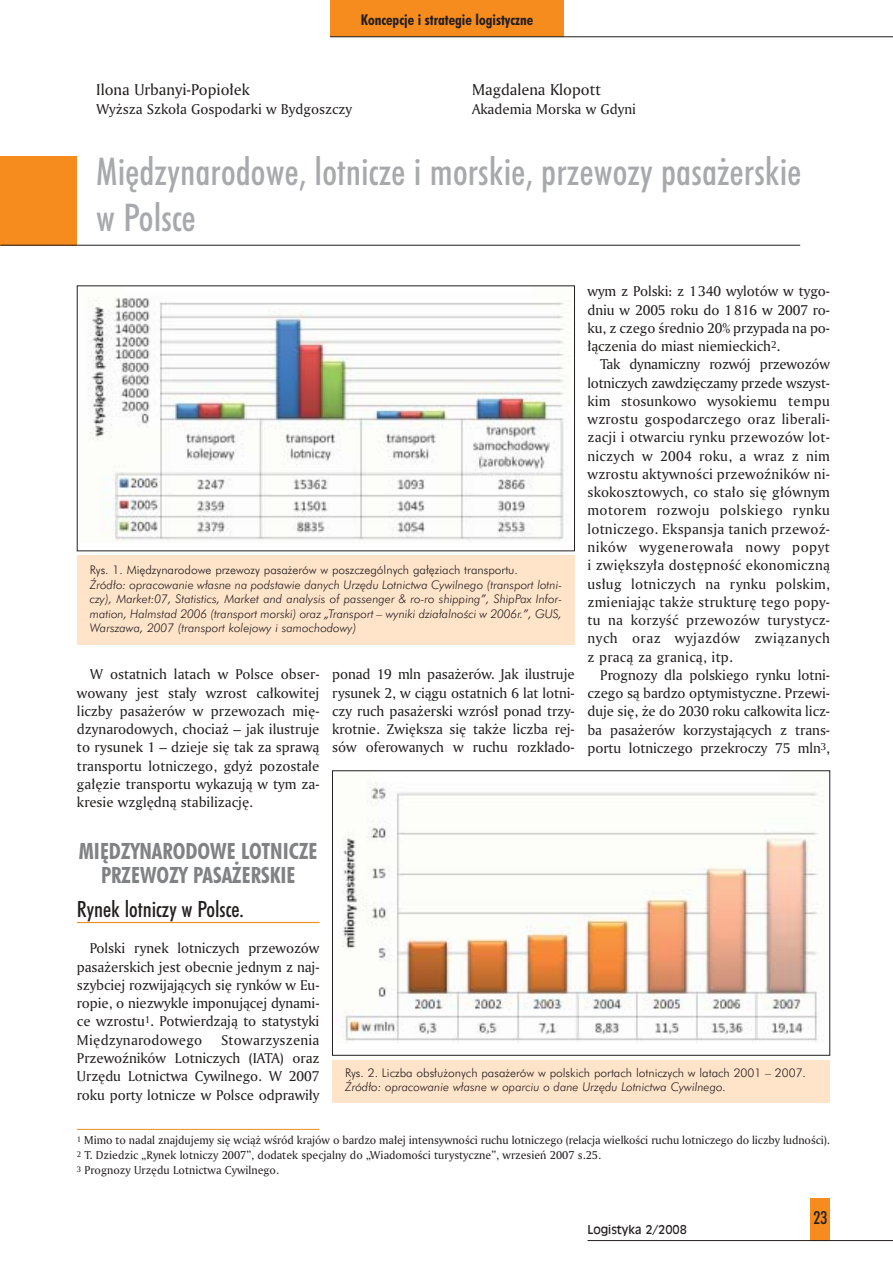
<style>
.page{position:relative;width:893px;height:1262px;background:#fff}
.page>*{position:absolute;margin:0;border:0;box-sizing:border-box;transform-origin:0 0}
.t1{font:500 condensed 38.25px/45.9px "Futura PL";letter-spacing:.005em;color:#a7a9ac}
.t2{font:700 condensed 22.5px/24.3px "Futura PL";color:#808284;text-align:center}
.t3{font:500 condensed 22.5px "Futura PL";color:#231f1f}
.t4{font:500 condensed 18px "Futura PL";color:#231f1f}
.t5{font:16.5px "Amerigo PL Roman A";color:#231f1f}
.t6{font:15px/18.3px "Amerigo PL Roman A";letter-spacing:-.005em;color:#231f1f;text-align:justify}
.t7{font:700 condensed 15px "Futura PL";color:#231f1f}
.t8{font:italic 300 12px/14.4px "Futura PL";color:#231f1f;text-align:justify}
.t9{font:12px/15px "Amerigo PL Roman A";letter-spacing:-.005em;color:#231f1f}
.t10{font:300 12px "Futura PL";color:#231f1f}
.t11{font:12px "Incised 901 PL";color:#231f1f}
</style>
<div class="page">
<div style="left:810px;top:1198px;width:20px;height:42px;background:#f68b1e"></div>
<div style="left:330px;top:0;width:234px;height:37px;background:#f68b1e"></div>
<hr style="left:330px;top:36px;width:562px;height:1px;background:#231f1f">
<hr style="left:587px;top:1240px;width:305px;height:1px;background:#231f1f">
<div style="left:0;top:156px;width:77px;height:89px;background:#f68b1e"></div>
<hr style="left:77px;top:922px;width:242px;height:1px;background:#f68b1e">
<hr style="left:0;top:245px;width:800px;height:1px;background:#231f1f">
<img style="left:88px;top:297px;width:482px;height:246px">
<div style="left:77px;top:555px;width:497px;height:89px;background:#ffe4ca"></div>
<img style="left:343px;top:782px;width:480px;height:260px">
<div style="left:332px;top:770px;width:498px;height:285px;border:1px solid #231f1f"></div>
<div style="left:332px;top:1059px;width:498px;height:43px;background:#ffe4ca"></div>
<hr style="left:77px;top:1129px;width:242px;height:1px;background:#f68b1e">
<p class="t7" style="left:361px;top:14px;width:174px">Koncepcje i strategie logistyczne</p>
<p class="t5" style="left:96px;top:83px;width:155px">Ilona Urbanyi-Popio∏ek</p>
<p class="t6" style="left:96px;top:101px;width:257px">Wy˝sza Szko∏a Gospodarki w Bydgoszczy</p>
<p class="t5" style="left:472px;top:83px;width:130px">Magdalena Klopott</p>
<p class="t6" style="left:472px;top:101px;width:165px">Akademia Morska w Gdyni</p>
<h1 class="t1" style="left:96px;top:153px;width:706px">Mi´dzynarodowe, lotnicze i morskie, przewozy pasa˝erskie w Polsce</h1>
<p class="t6" style="left:587px;top:283px;width:244px">wym z Polski: z 1340 wylotów w tygo&shy;dniu w 2005 roku do 1 816 w 2007 ro&shy;ku, z czego Êrednio 20% przypada na po-∏àczenia do miast niemieckich<sup>2</sup>.</p>
<p class="t6" style="left:587px;top:356px;width:244px;text-indent:13px">Tak dynamiczny rozwój przewozów lotniczych zawdzi´czamy przede wszyst&shy;kim stosunkowo wysokiemu tempu wzrostu gospodarczego oraz liberali&shy;zacji i otwarciu rynku przewozów lot&shy;niczych w 2004 roku, a wraz z nim wzrostu aktywnoÊci przewoêników ni&shy;skokosztowych, co sta∏o si´ g∏ównym motorem rozwoju polskiego rynku lotniczego. Ekspansja tanich przewoê&shy;ników wygenerowa∏a nowy popyt i zwi´kszy∏a dost´pnoÊç ekonomicznà us∏ug lotniczych na rynku polskim, zmieniajàc tak˝e struktur´ tego popy&shy;tu na korzyÊç przewozów turystycz&shy;nych oraz wyjazdów zwiàzanych z pracà za granicà, itp.</p>
<p class="t6" style="left:587px;top:667px;width:244px;text-indent:13px">Prognozy dla polskiego rynku lotni&shy;czego sà bardzo optymistyczne. Przewi&shy;duje si´, ˝e do 2030 roku ca∏kowita licz&shy;ba pasa˝erów korzystajàcych z trans&shy;portu lotniczego przekroczy 75 mln<sup>3</sup>,</p>
<p class="t10" style="left:90px;top:566px;width:430px">Rys. 1. Mi´dzynarodowe przewozy pasa˝erów w poszczególnych ga∏´ziach transportu.</p>
<p class="t8" style="left:90px;top:579px;width:474px">èród∏o: opracowanie w∏asne na podstawie danych Urz´du Lotnictwa Cywilnego (transport lotni&shy;czy), Market:07, Statistics, Market and analysis of passenger &amp; ro-ro shipping”, ShipPax Infor&shy;mation, Halmstad 2006 (transport morski) oraz „Transport – wyniki dzia∏alnoÊci w 2006r.”, GUS, Warszawa, 2007 (transport kolejowy i samochodowy)</p>
<p class="t6" style="left:332px;top:666px;width:244px">ponad 19 mln pasa˝erów. Jak ilustruje rysunek 2, w ciàgu ostatnich 6 lat lotni&shy;czy ruch pasa˝erski wzrós∏ ponad trzy&shy;krotnie. Zwi´ksza si´ tak˝e liczba rej&shy;sów oferowanych w ruchu rozk∏ado-</p>
<p class="t6" style="left:77px;top:666px;width:244px;text-indent:13px">W ostatnich latach w Polsce obser&shy;wowany jest sta∏y wzrost ca∏kowitej liczby pasa˝erów w przewozach mi´- dzynarodowych, chocia˝ – jak ilustruje to rysunek 1 – dzieje si´ tak za sprawà transportu lotniczego, gdy˝ pozosta∏e ga∏´zie transportu wykazujà w tym za&shy;kresie wzgl´dnà stabilizacj´.</p>
<h2 class="t2" style="left:79px;top:841px;width:240px">MI¢DZYNARODOWE LOTNICZE<br>PRZEWOZY PASA˚ERSKIE</h2>
<h2 class="t3" style="left:77px;top:900px;width:168px">Rynek lotniczy w Polsce.</h2>
<p class="t6" style="left:77px;top:940px;width:244px;text-indent:13px">Polski rynek lotniczych przewozów pasa˝erskich jest obecnie jednym z naj&shy;szybciej rozwijajàcych si´ rynków w Eu&shy;ropie, o niezwykle imponujàcej dynami&shy;ce wzrostu<sup>1</sup>. Potwierdzajà to statystyki Mi´dzynarodowego</p>
<p class="t6" style="left:77px;top:1032px;width:244px;text-indent:144px">Stowarzyszenia Przewoêników Lotniczych (IATA) oraz Urz´du Lotnictwa Cywilnego. W 2007 roku porty lotnicze w Polsce odprawi∏y</p>
<p class="t10" style="left:345px;top:1068px;width:462px">Rys. 2. Liczba obs∏u˝onych pasa˝erów w polskich portach lotniczych w latach 2001 – 2007.</p>
<p class="t8" style="left:345px;top:1081px;width:382px">èród∏o: opracowanie w∏asne w oparciu o dane Urz´du Lotnictwa Cywilnego.</p>
<p class="t9" style="left:77px;top:1133px;width:754px"><sup>1</sup> Mimo to nadal znajdujemy si´ wcià˝ wÊród krajów o bardzo ma∏ej intensywnoÊci ruchu lotniczego (relacja wielkoÊci ruchu lotniczego do liczby ludnoÊci).<br><sup>2</sup> T. Dziedzic „Rynek lotniczy 2007”, dodatek specjalny do „WiadomoÊci turystyczne”, wrzesieƒ 2007 s.25.<br><sup>3</sup> Prognozy Urz´du Lotnictwa Cywilnego.</p>
<p class="t11" style="left:587px;top:1225px;width:101px">Logistyka 2/2008</p>
<p class="t4" style="left:813px;top:1211px;width:15px">23</p>
</div>
